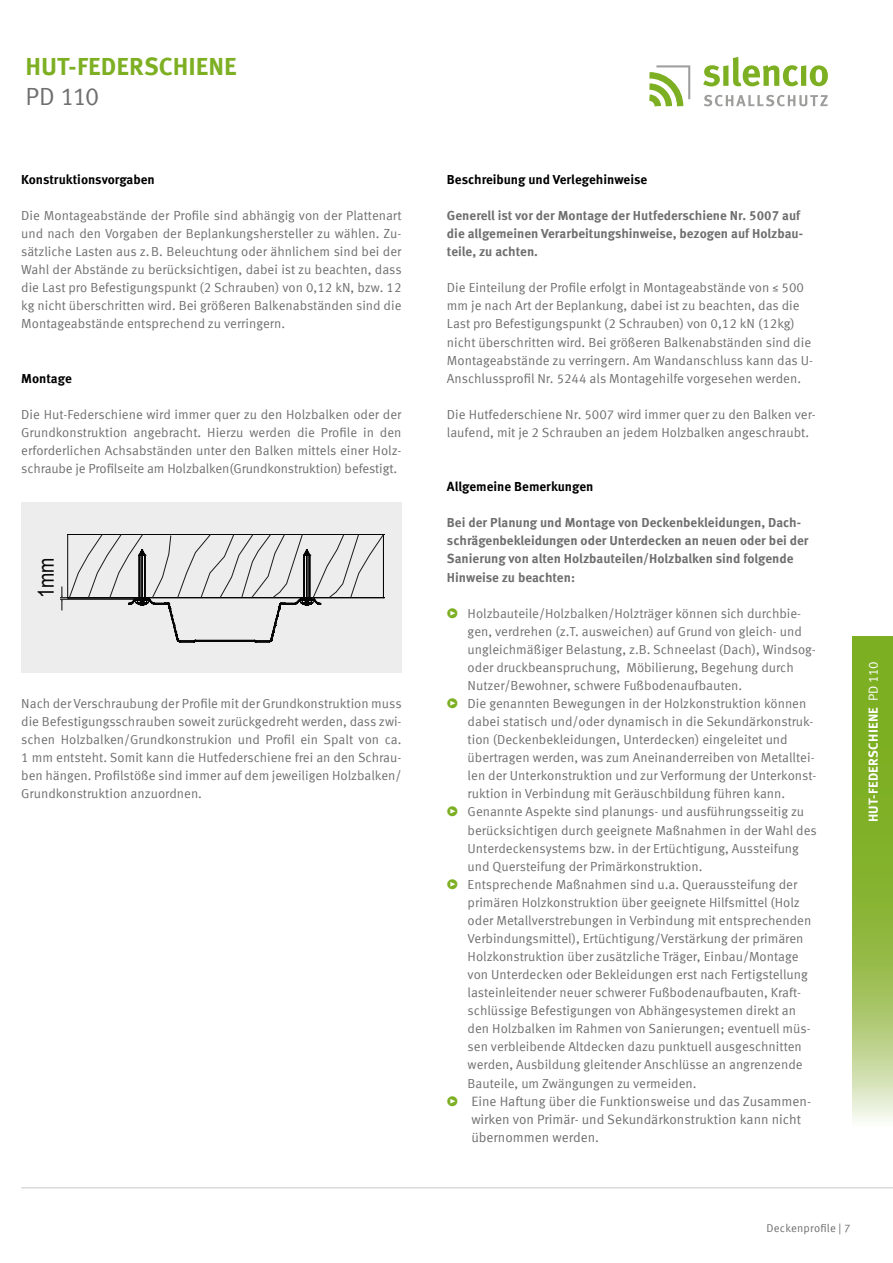
<style>
.page{position:relative;width:893px;height:1263px;background:#fff}
.page>*{position:absolute;margin:0;border:0;box-sizing:border-box;transform-origin:0 0}
.t1{font:700 24.75px "Meta Offc Pro";color:#7daf23}
.t2{font:24.75px "Meta Offc Pro Norm";color:#706f6f}
.t3{font:22.35px "Arial Narrow";color:#070606}
.t4{font:13.5px/18.1px "Meta Offc Pro Norm";color:#706f6f}
.t5{font:13.05px/18px "Meta Offc Pro Norm";color:#706f6f;text-align:justify}
.t6{font:700 13.05px/18px "Meta Offc Pro";color:#706f6f}
.t7{font:700 13.05px "Meta Offc Pro";color:#000}
.t8{font:700 13.05px "Meta Offc Pro";letter-spacing:.015em;color:#fff}
.t9{font:11.25px "Meta Offc Pro Norm";letter-spacing:.015em;color:#706f6f}
.s1{font-size:13.5px;color:#7daf23}
.s2{color:#7daf23}
.s3{font-family:"Meta Offc Pro Norm";font-weight:400}
</style>
<div class="page">
<hr style="left:21px;top:1187px;width:872px;height:1px;background:#dadada">
<svg style="left:703px;top:57px;width:125px;height:29px"></svg>
<svg style="left:704px;top:95px;width:124px;height:11px"></svg>
<svg style="left:649px;top:65px;width:41px;height:41px"></svg>
<div style="left:21px;top:502px;width:380px;height:171px;background:#ededed"></div>
<svg style="left:60px;top:534px;width:324px;height:108px"></svg>
<svg style="left:852px;top:637px;width:41px;height:484px;background:#96bc4b"></svg>
<h1 class="t1" style="left:25px;top:48px;width:213px">HUT-FEDERSCHIENE</h1>
<h1 class="t2" style="left:25px;top:78px;width:76px">PD 110</h1>
<p class="t7" style="left:21px;top:169px;width:135px">Konstruktionsvorgaben</p>
<p class="t5" style="left:21px;top:206px;width:382px">Die Montageabstände der Profile sind abhängig von der Plattenart und nach den Vorgaben der Beplankungshersteller zu wählen. Zu&shy;sätzliche Lasten aus z.B. Beleuchtung oder ähnlichem sind bei der Wahl der Abstände zu berücksichtigen, dabei ist zu beachten, dass die Last pro Befestigungspunkt (2 Schrauben) von 0,12 kN, bzw. 12 kg nicht überschritten wird. Bei größeren Balkenabständen sind die Montageabstände entsprechend zu verringern.</p>
<p class="t7" style="left:21px;top:368px;width:52px">Montage</p>
<p class="t5" style="left:21px;top:404px;width:382px">Die Hut-Federschiene wird immer quer zu den Holzbalken oder der Grundkonstruktion angebracht. Hierzu werden die Profile in den erforderlichen Achsabständen unter den Balken mittels einer Holz&shy;schraube je Profilseite am Holzbalken(Grundkonstruktion) befestigt.</p>
<h2 class="t3" style="left:29px;top:598px;width:42px;rotate:-90deg">1mm</h2>
<p class="t5" style="left:21px;top:694px;width:382px">Nach der Verschraubung der Profile mit der Grundkonstruktion muss die Befestigungsschrauben soweit zurückgedreht werden, dass zwi&shy;schen Holzbalken/Grundkonstrukion und Profil ein Spalt von ca.<br>1 mm entsteht. Somit kann die Hutfederschiene frei an den Schrau&shy;ben hängen. Profilstöße sind immer auf dem jeweiligen Holzbalken/ Grundkonstruktion anzuordnen.</p>
<p class="t7" style="left:447px;top:169px;width:202px">Beschreibung und Verlegehinweise</p>
<p class="t6" style="left:447px;top:206px;width:358px">Generell ist vor der Montage der Hutfederschiene Nr. 5007 auf die allgemeinen Verarbeitungshinweise, bezogen auf Holzbau&shy;teile, zu achten.</p>
<p class="t5" style="left:447px;top:278px;width:367px;text-align:left">Die Einteilung der Profile erfolgt in Montageabstände von ≤ 500 mm je nach Art der Beplankung, dabei ist zu beachten, das die Last pro Befestigungspunkt (2 Schrauben) von 0,12 kN (12kg) nicht überschritten wird. Bei größeren Balkenabständen sind die Montageabstände zu verringern. Am Wandanschluss kann das U-Anschlussprofil Nr. 5244 als Montagehilfe vorgesehen werden.</p>
<p class="t5" style="left:447px;top:404px;width:370px">Die Hutfederschiene Nr. 5007 wird immer quer zu den Balken ver&shy;laufend, mit je 2 Schrauben an jedem Holzbalken angeschraubt.</p>
<p class="t7" style="left:447px;top:476px;width:148px">Allgemeine Bemerkungen</p>
<p class="t6" style="left:447px;top:513px;width:363px">Bei der Planung und Montage von Deckenbekleidungen, Dach&shy;schrägenbekleidungen oder Unterdecken an neuen oder bei der Sanierung von alten Holzbauteilen/Holzbalken sind folgende Hinweise zu beachten:</p>
<p class="t5" style="left:447px;top:603px;width:356px"><span class="s1">ʵ</span> Holzbauteile/Holzbalken/Holzträger können sich durchbie-</p>
<p class="t5" style="left:468px;top:621px;width:336px">gen, verdrehen (z.T. ausweichen) auf Grund von gleich- und</p>
<p class="t5" style="left:468px;top:639px;width:350px">ungleichmäßiger Belastung, z.B. Schneelast (Dach), Windsog-</p>
<p class="t5" style="left:468px;top:657px;width:328px">oder druckbeanspruchung, Möbilierung, Begehung durch</p>
<p class="t5" style="left:468px;top:676px;width:276px">Nutzer/Bewohner, schwere Fußbodenaufbauten.</p>
<p class="t5" style="left:447px;top:694px;width:361px"><span class="s1">ʵ</span> Die genannten Bewegungen in der Holzkonstruktion können</p>
<p class="t5" style="left:468px;top:712px;width:347px">dabei statisch und/oder dynamisch in die Sekundärkonstruk-</p>
<p class="t5" style="left:468px;top:730px;width:322px">tion (Deckenbekleidungen, Unterdecken) eingeleitet und</p>
<p class="t5" style="left:468px;top:748px;width:348px">übertragen werden, was zum Aneinanderreiben von Metalltei-</p>
<p class="t5" style="left:468px;top:766px;width:350px">len der Unterkonstruktion und zur Verformung der Unterkonst-</p>
<p class="t5" style="left:468px;top:784px;width:319px">ruktion in Verbindung mit Geräuschbildung führen kann.</p>
<p class="t5" style="left:447px;top:802px;width:359px"><span class="s1">ʵ</span> Genannte Aspekte sind planungs- und ausführungsseitig zu</p>
<p class="t5" style="left:468px;top:820px;width:351px">berücksichtigen durch geeignete Maßnahmen in der Wahl des</p>
<p class="t5" style="left:468px;top:838px;width:333px">Unterdeckensystems bzw. in der Ertüchtigung, Aussteifung</p>
<p class="t5" style="left:468px;top:856px;width:236px">und Quersteifung der Primärkonstruktion.</p>
<p class="t5" style="left:447px;top:874px;width:352px"><span class="s1">ʵ</span> Entsprechende Maßnahmen sind u.a. Queraussteifung der</p>
<p class="t5" style="left:468px;top:892px;width:334px">primären Holzkonstruktion über geeignete Hilfsmittel (Holz</p>
<p class="t5" style="left:468px;top:910px;width:345px">oder Metallverstrebungen in Verbindung mit entsprechenden</p>
<p class="t5" style="left:468px;top:928px;width:337px">Verbindungsmittel), Ertüchtigung/Verstärkung der primären</p>
<p class="t5" style="left:468px;top:947px;width:333px">Holzkonstruktion über zusätzliche Träger, Einbau/Montage</p>
<p class="t5" style="left:468px;top:965px;width:342px">von Unterdecken oder Bekleidungen erst nach Fertigstellung</p>
<p class="t5" style="left:468px;top:983px;width:335px">lasteinleitender neuer schwerer Fußbodenaufbauten, Kraft-</p>
<p class="t5" style="left:468px;top:1001px;width:330px">schlüssige Befestigungen von Abhängesystemen direkt an</p>
<p class="t5" style="left:468px;top:1019px;width:345px">den Holzbalken im Rahmen von Sanierungen; eventuell müs-</p>
<p class="t5" style="left:468px;top:1037px;width:336px">sen verbleibende Altdecken dazu punktuell ausgeschnitten</p>
<p class="t5" style="left:468px;top:1055px;width:337px">werden, Ausbildung gleitender Anschlüsse an angrenzende</p>
<p class="t5" style="left:468px;top:1073px;width:230px">Bauteile, um Zwängungen zu vermeiden.</p>
<p class="t4" style="left:471px;top:1091px;width:341px;text-indent:-24px"><span class="s2">ʵ</span> Eine Haftung über die Funktionsweise und das Zusammen&shy;wirken von Primär- und Sekundärkonstruktion kann nicht übernommen werden.</p>
<p class="t8" style="left:863px;top:822px;width:162px;rotate:-90deg">HUT-FEDERSCHIENE <span class="s3">PD 110</span></p>
<p class="t9" style="left:766px;top:1220px;width:85px">Deckenprofile | 7</p>
</div>
